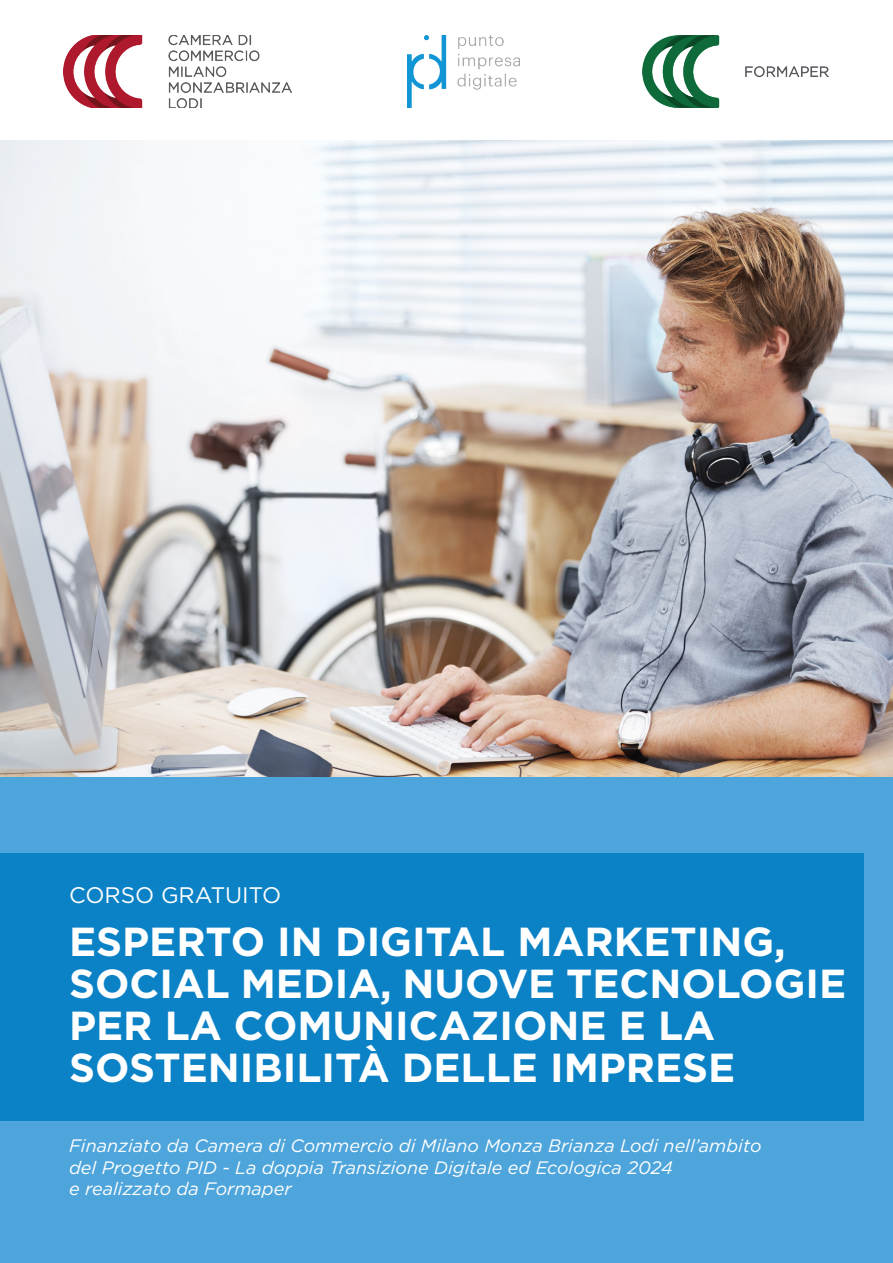
<style>
.page{position:relative;width:893px;height:1263px;background:#fff}
.page>*{position:absolute;margin:0;border:0;box-sizing:border-box;transform-origin:0 0}
.t1{font:700 40.5px/42px "Gotham";color:#fff}
.t2{font:22.5px "Gotham";color:#fff}
.t3{font:italic 18px/21.6px "Gotham";color:#fff}
</style>
<div class="page">
<div style="left:0;top:776px;width:893px;height:487px;background:#4ea5db"></div>
<div style="left:0;top:853px;width:863px;height:267px;background:#0b82c6"></div>
<img style="left:0;top:140px;width:893px;height:636px">
<img style="left:643px;top:36px;width:185px;height:71px">
<img style="left:64px;top:36px;width:227px;height:71px">
<img style="left:408px;top:36px;width:112px;height:71px">
<p class="t2" style="left:69px;top:881px;width:214px">CORSO GRATUITO</p>
<p class="t1" style="left:69px;top:920px;width:779px">ESPERTO IN DIGITAL MARKETING,<br>SOCIAL MEDIA, NUOVE TECNOLOGIE<br>PER LA COMUNICAZIONE E LA<br>SOSTENIBILITÀ DELLE IMPRESE</p>
<p class="t3" style="left:69px;top:1134px;width:694px">Finanziato da Camera di Commercio di Milano Monza Brianza Lodi nell’ambito del Progetto PID - La doppia Transizione Digitale ed Ecologica 2024<br>e realizzato da Formaper</p>
</div>
